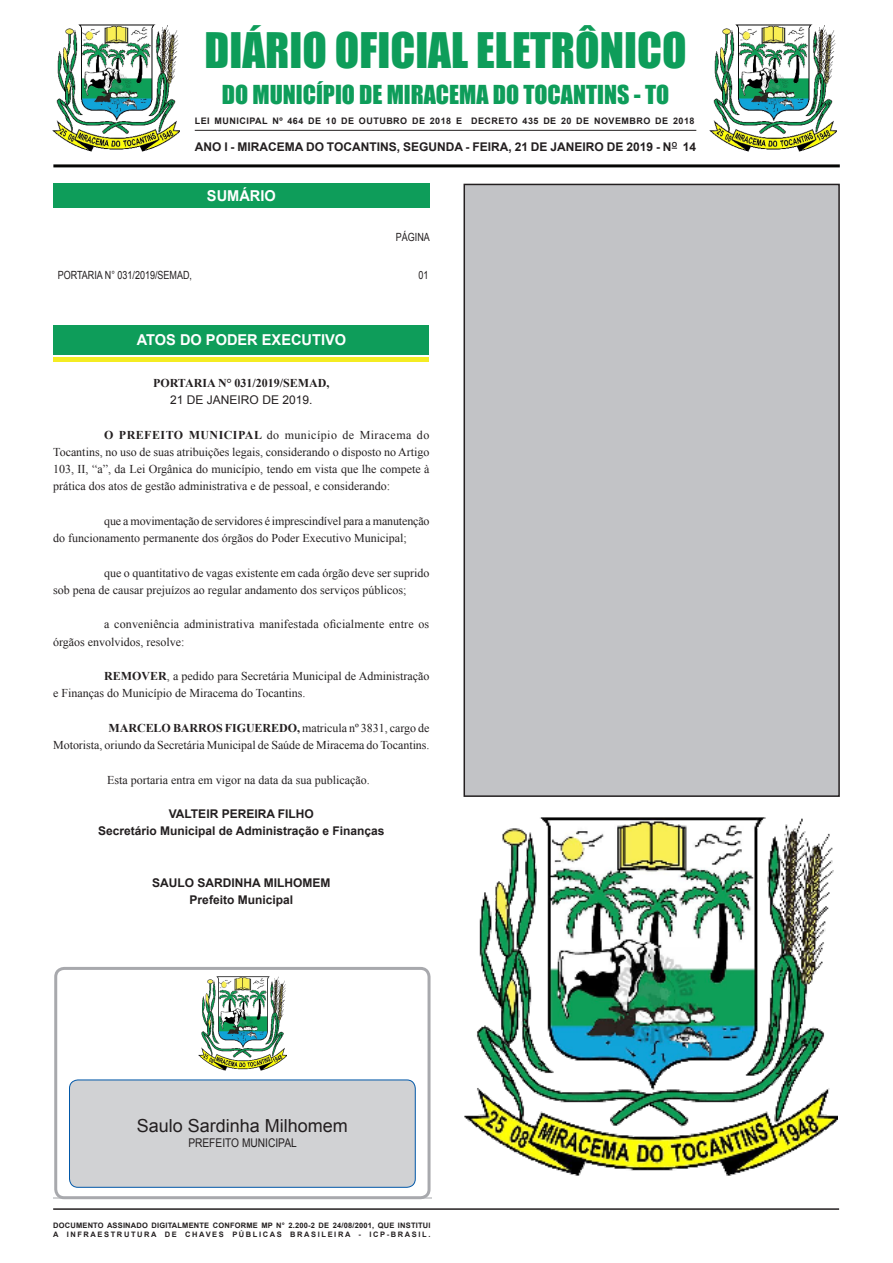
<style>
.page{position:relative;width:893px;height:1263px;background:#fff}
.page>*{position:absolute;margin:0;border:0;box-sizing:border-box;transform-origin:0 0}
.t1{font:45px "Impact";color:#0e9d5a}
.t2{font:24px "Impact";color:#0e9d5a}
.t3{font:18px "Arial";color:#231f20}
.t4{font:700 15px "Arial";color:#fff}
.t5{font:12px/17.2px "Times New Roman";color:#231f20}
.t6{font:700 12px/17.2px "Arial";color:#231f20;text-align:center}
.t7{font:700 12px "Times New Roman";color:#231f20}
.t8{font:12px "Arial";color:#231f20}
.t9{font:12px "Arial";color:#231f20;scale:.85 1}
.t10{font:11.25px "Arial";color:#231f20;scale:.8 1}
.t11{font:700 9px "Arial";letter-spacing:.055em;color:#231f20}
.t12{font:700 7.5px/9px "Arial";letter-spacing:.025em;color:#231f20}
.s1{font-weight:700}
</style>
<div class="page">
<hr style="left:53px;top:1208px;width:786px;height:2px;background:#231f20">
<hr style="left:53px;top:164px;width:787px;height:3px;background:#040503">
<hr style="left:195px;top:130px;width:501px;height:1px;background:#231f20">
<div style="left:53px;top:184px;width:376px;height:24px;background:#0e9d5a"></div>
<hr style="left:54px;top:357px;width:375px;height:4px;background:#f4ec23">
<div style="left:54px;top:325px;width:375px;height:30px;background:#0e9d5a"></div>
<img style="left:709px;top:24px;width:127px;height:127px">
<img style="left:52px;top:24px;width:127px;height:127px">
<hr style="left:53px;top:1198px;width:379px;height:1px;background:#d1d2d4">
<div style="left:54px;top:967px;width:377px;height:232px;border:3px solid #a8a9ad;border-radius:9px"></div>
<div style="left:70px;top:1080px;width:345px;height:107px;background:#d1d2d4;border-radius:9px"></div>
<div style="left:69px;top:1080px;width:346px;height:107px;border:1px solid #0057a8;border-radius:9px"></div>
<img style="left:199px;top:976px;width:88px;height:95px">
<div style="left:464px;top:184px;width:375px;height:612px;background:#c2c3c6"></div>
<div style="left:463px;top:184px;width:377px;height:613px;border:2px solid #231f20"></div>
<img style="left:464px;top:817px;width:374px;height:359px">
<h1 class="t1" style="left:205px;top:16px;width:483px">DIÁRIO OFICIAL ELETRÔNICO</h1>
<h2 class="t2" style="left:222px;top:76px;width:449px">DO MUNICÍPIO DE MIRACEMA DO TOCANTINS - TO</h2>
<p class="t11" style="left:195px;top:115px;width:501px">LEI MUNICIPAL Nº 464 DE 10 DE OUTUBRO DE 2018 E DECRETO 435 DE 20 DE NOVEMBRO DE 2018</p>
<p class="t6" style="left:195px;top:139px;width:503px">ANO I - MIRACEMA DO TOCANTINS, SEGUNDA - FEIRA, 21 DE JANEIRO DE 2019 - N<sup>O</sup> 14</p>
<p class="t4" style="left:207px;top:186px;width:70px">SUMÁRIO</p>
<p class="t10" style="left:396px;top:229px;width:44px">PÁGINA</p>
<p class="t10" style="left:58px;top:267px;width:169px">PORTARIA N° 031/2019/SEMAD,</p>
<p class="t10" style="left:418px;top:267px;width:14px">01</p>
<p class="t4" style="left:137px;top:330px;width:211px">ATOS DO PODER EXECUTIVO</p>
<p class="t7" style="left:153px;top:375px;width:178px">PORTARIA N° 031/2019/SEMAD,</p>
<p class="t8" style="left:170px;top:392px;width:144px">21 DE JANEIRO DE 2019.</p>
<p class="t5" style="left:53px;top:426px;width:378px;text-align:justify;text-indent:51px"><span class="s1">O PREFEITO MUNICIPAL</span> do município de Miracema do Tocantins, no uso de suas atribuições legais, considerando o disposto no Artigo 103, II, “a”, da Lei Orgânica do município, tendo em vista que lhe compete à prática dos atos de gestão administrativa e de pessoal, e considerando:</p>
<p class="t5" style="left:53px;top:512px;width:378px;text-indent:51px">que a movimentação de servidores é imprescindível para a manutenção do funcionamento permanente dos órgãos do Poder Executivo Municipal;</p>
<p class="t5" style="left:53px;top:564px;width:378px;text-indent:51px">que o quantitativo de vagas existente em cada órgão deve ser suprido sob pena de causar prejuízos ao regular andamento dos serviços públicos;</p>
<p class="t5" style="left:53px;top:615px;width:378px;text-indent:51px">a conveniência administrativa manifestada oficialmente entre os órgãos envolvidos, resolve:</p>
<p class="t5" style="left:53px;top:667px;width:378px;text-indent:51px"><span class="s1">REMOVER</span>, a pedido para Secretária Municipal de Administração e Finanças do Município de Miracema do Tocantins.</p>
<p class="t5" style="left:53px;top:719px;width:378px;text-align:right"><span class="s1">MARCELO BARROS FIGUEREDO,</span> matricula nº 3831, cargo de<br>Motorista, oriundo da Secretária Municipal de Saúde de Miracema do Tocantins.</p>
<p class="t5" style="left:107px;top:771px;width:264px">Esta portaria entra em vigor na data da sua publicação.</p>
<p class="t6" style="left:98px;top:806px;width:288px">VALTEIR PEREIRA FILHO<br>Secretário Municipal de Administração e Finanças</p>
<p class="t6" style="left:152px;top:875px;width:180px">SAULO SARDINHA MILHOMEM<br>Prefeito Municipal</p>
<h3 class="t3" style="left:137px;top:1114px;width:213px">Saulo Sardinha Milhomem</h3>
<p class="t9" style="left:188px;top:1135px;width:129px">PREFEITO MUNICIPAL</p>
<p class="t12" style="left:53px;top:1221px;width:379px">DOCUMENTO ASSINADO DIGITALMENTE CONFORME MP N° 2.200-2 DE 24/08/2001, QUE INSTITUI<br>A INFRAESTRUTURA DE CHAVES PÚBLICAS BRASILEIRA - ICP-BRASIL.</p>
</div>
